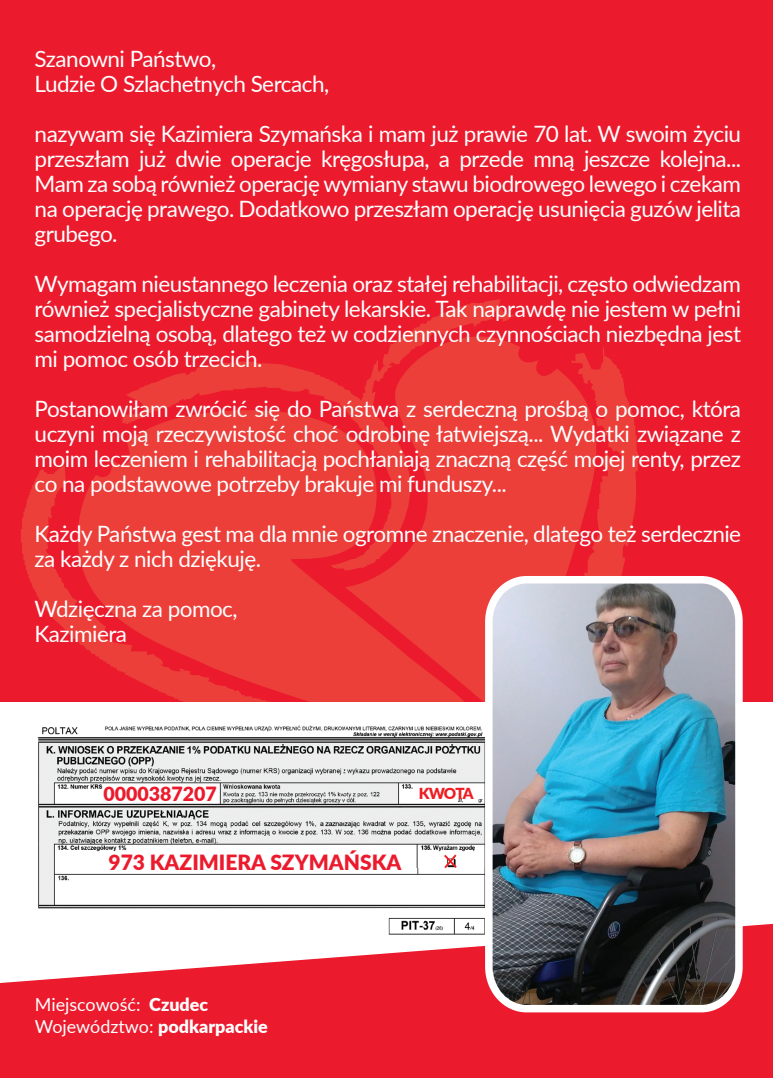
<style>
.page{position:relative;width:773px;height:1078px;background:#fff}
.page>*{position:absolute;margin:0;border:0;box-sizing:border-box;transform-origin:0 0}
.t1{font:22.5px/25px "Lato";letter-spacing:-.025em;color:#fff}
.t2{font:900 21px "Lato";color:#eb1b2d}
.t3{font:900 19.5px "Lato";color:#eb1b2d}
.t4{font:18px/21.5px "Lato";color:#fff}
.t5{font:900 15.25px "Lato";letter-spacing:-.07em;color:#ee1d23}
.s1{font-weight:900}
</style>
<div class="page">
<div style="left:0;top:0;width:772px;height:785px;background:#eb1b2d"></div>
<svg style="left:21px;top:299px;width:616px;height:402px"></svg>
<svg style="left:78px;top:410px;width:386px;height:291px;fill:#ec3f3a"></svg>
<div style="left:0;top:701px;width:772px;height:304px;background:#fff"></div>
<svg style="left:0;top:924px;width:772px;height:153px;background:#ed3b4a"></svg>
<img style="left:27px;top:725px;width:458px;height:215px">
<svg style="left:444px;top:854px;width:12px;height:14px"></svg>
<img style="left:485px;top:576px;width:257px;height:436px">
<p class="t1" style="left:35px;top:45px;width:296px">Szanowni Państwo,<br>Ludzie O Szlachetnych Sercach,</p>
<p class="t1" style="left:35px;top:120px;width:707px;text-align:justify">nazywam się Kazimiera Szymańska i mam już prawie 70 lat. W swoim życiu przeszłam już dwie operacje kręgosłupa, a przede mną jeszcze kolejna...<br>Mam za sobą również operację wymiany stawu biodrowego lewego i czekam na operację prawego. Dodatkowo przeszłam operację usunięcia guzów jelita grubego.</p>
<p class="t1" style="left:35px;top:270px;width:708px;text-align:justify">Wymagam nieustannego leczenia oraz stałej rehabilitacji, często odwiedzam również specjalistyczne gabinety lekarskie. Tak naprawdę nie jestem w pełni samodzielną osobą, dlatego też w codziennych czynnościach niezbędna jest mi pomoc osób trzecich.</p>
<p class="t1" style="left:35px;top:395px;width:707px;text-align:justify">Postanowiłam zwrócić się do Państwa z serdeczną prośbą o pomoc, która uczyni moją rzeczywistość choć odrobinę łatwiejszą... Wydatki związane z moim leczeniem i rehabilitacją pochłaniają znaczną część mojej renty, przez co na podstawowe potrzeby brakuje mi funduszy...</p>
<p class="t1" style="left:35px;top:520px;width:708px">Każdy Państwa gest ma dla mnie ogromne znaczenie, dlatego też serdecznie za każdy z nich dziękuję.</p>
<p class="t1" style="left:35px;top:595px;width:204px">Wdzięczna za pomoc,<br>Kazimiera</p>
<p class="t3" style="left:103px;top:779px;width:115px">0000387207</p>
<p class="t5" style="left:418px;top:781px;width:56px">KWOTA</p>
<p class="t2" style="left:108px;top:845px;width:294px">973 KAZIMIERA SZYMAŃSKA</p>
<p class="t4" style="left:35px;top:992px;width:234px">Miejscowość: <span class="s1">Czudec<br></span>Województwo: <span class="s1">podkarpackie</span></p>
</div>
